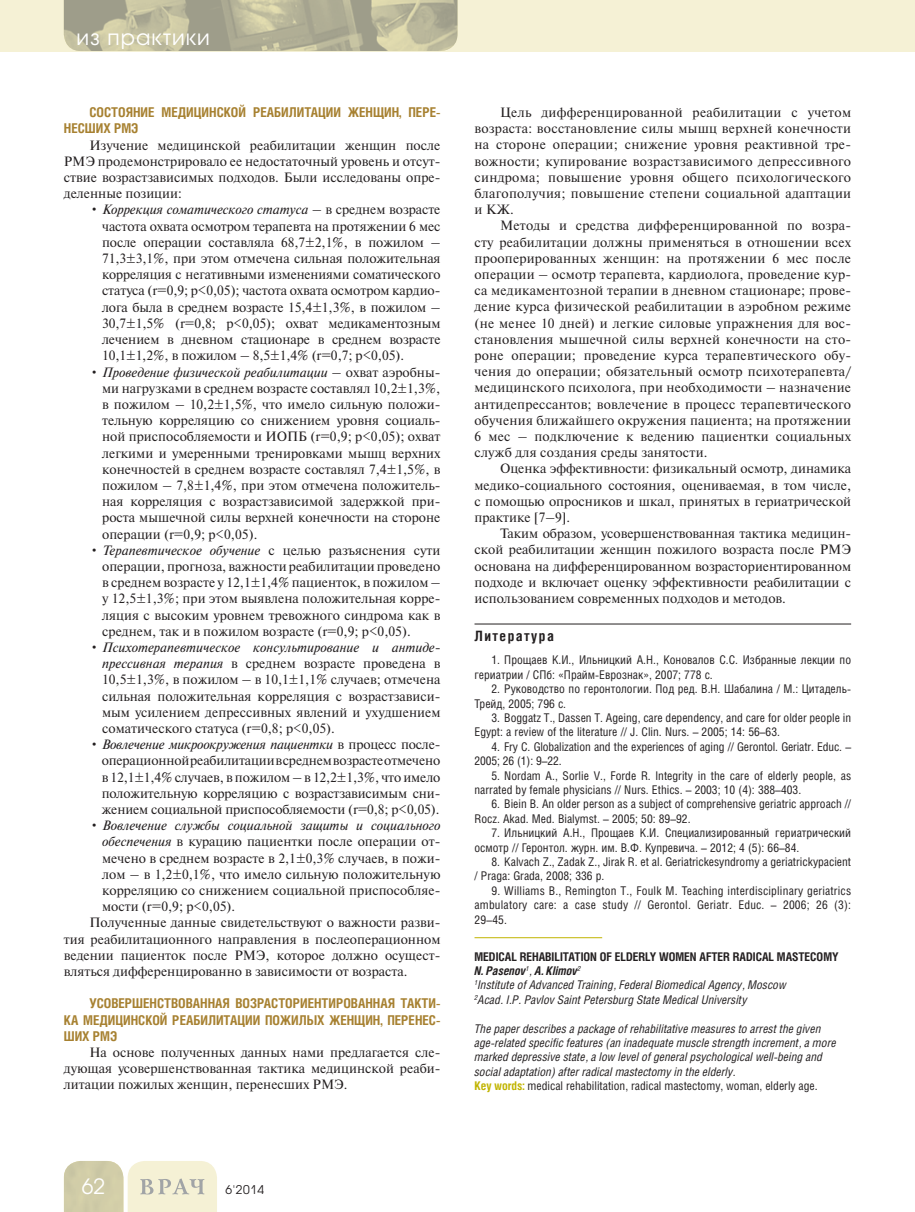
<style>
.page{position:relative;width:915px;height:1212px;background:#fff}
.page>*{position:absolute;margin:0;border:0;box-sizing:border-box;transform-origin:0 0}
.t1{font:21px "Avant Garde Gothic C";letter-spacing:.05em;color:#fff}
.t2{font:700 14.25px "Helios Cond";letter-spacing:.1em;color:#231f20}
.t3{font:13.5px/16.2px "Newton C";color:#231f20;text-align:justify}
.t4{font:700 13.5px/16.2px "Helios Cond";color:#a78131}
.t5{font:italic 13.5px "Newton C";color:#231f20}
.t6{font:12px/14.4px "Helios Cond";color:#231f20}
.t7{font:italic 12px/14.4px "Helios Cond";color:#231f20}
.t8{font:12px "Avant Garde Gothic C";color:#231f20}
.s1{font-style:italic}
.s2{font-style:normal}
.s3{font-weight:700;font-style:normal}
.s4{font-weight:700}
.s5{font-weight:700;font-style:normal;color:#c1b400}
</style>
<div class="page">
<div style="left:0;top:0;width:914px;height:51px;background:#f5f1d5"></div>
<svg style="left:64px;top:1161px;width:153px;height:51px;background:#e3e0c3"></svg>
<img style="left:64px;top:0;width:393px;height:51px">
<hr style="left:474px;top:624px;width:376px;height:1px;background:#231f20">
<hr style="left:474px;top:937px;width:128px;height:1px;background:#c1b400">
<h1 class="t1" style="left:77px;top:27px;width:135px">из практики</h1>
<p class="t4" style="left:64px;top:106px;width:378px;text-indent:26px">СОСТОЯНИЕ МЕДИЦИНСКОЙ РЕАБИЛИТАЦИИ ЖЕНЩИН, ПЕРЕ-<br>НЕСШИХ РМЭ</p>
<p class="t3" style="left:64px;top:138px;width:378px;text-indent:26px">Изучение медицинской реабилитации женщин после РМЭ продемонстрировало ее недостаточный уровень и отсут&shy;ствие возрастзависимых подходов. Были исследованы опре&shy;деленные позиции:</p>
<p class="t3" style="left:102px;top:203px;width:340px;text-indent:-13px">• <span class="s1">Коррекция соматического статуса</span> – в среднем возрасте частота охвата осмотром терапевта на протяжении 6 мес после операции составляла 68,7±2,1%, в пожилом – 71,3±3,1%, при этом отмечена сильная положительная корреляция с негативными изменениями соматического статуса (r=0,9; p&lt;0,05); частота охвата осмотром кардио&shy;лога была в среднем возрасте 15,4±1,3%, в пожилом – 30,7±1,5% (r=0,8; p&lt;0,05); охват медикаментозным лечением в дневном стационаре в среднем возрасте 10,1±1,2%, в пожилом – 8,5±1,4% (r=0,7; p&lt;0,05).</p>
<p class="t3" style="left:102px;top:365px;width:340px;text-indent:-13px">• <span class="s1">Проведение физической реабилитации</span> – охват аэробны&shy;ми нагрузками в среднем возрасте составлял 10,2±1,3%, в пожилом – 10,2±1,5%, что имело сильную положи&shy;тельную корреляцию со снижением уровня социаль&shy;ной приспособляемости и ИОПБ (r=0,9; p&lt;0,05); охват легкими и умеренными тренировками мышц верхних конечностей в среднем возрасте составлял 7,4±1,5%, в пожилом – 7,8±1,4%, при этом отмечена положитель&shy;ная корреляция с возрастзависимой задержкой при&shy;роста мышечной силы верхней конечности на стороне операции (r=0,9; p&lt;0,05).</p>
<p class="t3" style="left:102px;top:543px;width:340px;text-indent:-13px">• <span class="s1">Терапевтическое обучение</span> с целью разъяснения сути операции, прогноза, важности реабилитации проведено в среднем возрасте у 12,1±1,4% пациенток, в пожилом – у 12,5±1,3%; при этом выявлена положительная корре&shy;ляция с высоким уровнем тревожного синдрома как в среднем, так и в пожилом возрасте (r=0,9; p&lt;0,05).</p>
<p class="t3" style="left:102px;top:641px;width:340px;text-indent:-13px">• <span class="s1">Психотерапевтическое консультирование и антиде&shy;прессивная терапия</span> в среднем возрасте проведена в 10,5±1,3%, в пожилом – в 10,1±1,1% случаев; отмечена сильная положительная корреляция с возрастзависи&shy;мым усилением депрессивных явлений и ухудшением соматического статуса (r=0,8; p&lt;0,05).</p>
<p class="t3" style="left:102px;top:738px;width:340px;text-indent:-12px">• <span class="s1">Вовлечение микроокружения пациентки</span> в процесс после&shy;операционной реабилитации в среднем возрасте отмечено в 12,1±1,4% случаев, в пожилом – в 12,2±1,3%, что имело положительную корреляцию с возрастзависимым сни&shy;жением социальной приспособляемости (r=0,8; p&lt;0,05).</p>
<p class="t5" style="left:89px;top:820px;width:352px"><span class="s2">•</span> Вовлечение службы социальной защиты и социального</p>
<p class="t3" style="left:102px;top:835px;width:340px"><span class="s1">обеспечения</span> в курацию пациентки после операции от-</p>
<p class="t3" style="left:102px;top:851px;width:340px">мечено в среднем возрасте в 2,1±0,3% случаев, в пожи-</p>
<p class="t3" style="left:102px;top:867px;width:340px">лом – в 1,2±0,1%, что имело сильную положительную</p>
<p class="t3" style="left:102px;top:884px;width:340px">корреляцию со снижением социальной приспособляе-</p>
<p class="t3" style="left:102px;top:900px;width:135px">мости (r=0,9; p&lt;0,05).</p>
<p class="t3" style="left:89px;top:916px;width:352px">Полученные данные свидетельствуют о важности разви-</p>
<p class="t3" style="left:64px;top:932px;width:378px">тия реабилитационного направления в послеоперационном</p>
<p class="t3" style="left:64px;top:948px;width:378px">ведении пациенток после РМЭ, которое должно осущест-</p>
<p class="t3" style="left:64px;top:965px;width:345px">вляться дифференцированно в зависимости от возраста.</p>
<p class="t4" style="left:64px;top:997px;width:378px;text-align:justify;text-indent:26px">УСОВЕРШЕНСТВОВАННАЯ ВОЗРАСТОРИЕНТИРОВАННАЯ ТАКТИ-КА МЕДИЦИНСКОЙ РЕАБИЛИТАЦИИ ПОЖИЛЫХ ЖЕНЩИН, ПЕРЕНЕС-ШИХ РМЭ</p>
<p class="t3" style="left:64px;top:1046px;width:378px;text-indent:26px">На основе полученных данных нами предлагается сле&shy;дующая усовершенствованная тактика медицинской реаби&shy;литации пожилых женщин, перенесших РМЭ.</p>
<p class="t3" style="left:474px;top:106px;width:378px;text-indent:26px">Цель дифференцированной реабилитации с учетом возраста: восстановление силы мышц верхней конечности на стороне операции; снижение уровня реактивной тре&shy;вожности; купирование возрастзависимого депрессивного синдрома; повышение уровня общего психологического благополучия; повышение степени социальной адаптации и КЖ.</p>
<p class="t3" style="left:474px;top:219px;width:378px;text-indent:26px">Методы и средства дифференцированной по возра&shy;сту реабилитации должны применяться в отношении всех прооперированных женщин: на протяжении 6 мес после операции – осмотр терапевта, кардиолога, проведение кур&shy;са медикаментозной терапии в дневном стационаре; прове&shy;дение курса физической реабилитации в аэробном режиме (не менее 10 дней) и легкие силовые упражнения для вос&shy;становления мышечной силы верхней конечности на сто&shy;роне операции; проведение курса терапевтического обу&shy;чения до операции; обязательный осмотр психотерапевта/ медицинского психолога, при необходимости – назначение антидепрессантов; вовлечение в процесс терапевтического обучения ближайшего окружения пациента; на протяжении 6 мес – подключение к ведению пациентки социальных служб для создания среды занятости.</p>
<p class="t3" style="left:474px;top:462px;width:378px;text-indent:26px">Оценка эффективности: физикальный осмотр, динамика медико-социального состояния, оцениваемая, в том числе, с помощью опросников и шкал, принятых в гериатрической практике [7–9].</p>
<p class="t3" style="left:474px;top:527px;width:378px;text-indent:26px">Таким образом, усовершенствованная тактика медицин&shy;ской реабилитации женщин пожилого возраста после РМЭ основана на дифференцированном возрасториентированном подходе и включает оценку эффективности реабилитации с использованием современных подходов и методов.</p>
<p class="t2" style="left:474px;top:631px;width:81px">Литература</p>
<p class="t6" style="left:474px;top:654px;width:378px;text-indent:17px">1. Прощаев К.И., Ильницкий А.Н., Коновалов С.С. Избранные лекции по гериатрии / СПб: «Прайм-Еврознак», 2007; 778 с.</p>
<p class="t6" style="left:474px;top:683px;width:378px;text-indent:17px">2. Руководство по геронтологии. Под ред. В.Н. Шабалина / М.: Цитадель-<br>Трейд, 2005; 796 с.</p>
<p class="t6" style="left:474px;top:712px;width:378px;text-indent:17px">3. Boggatz T., Dassen T. Ageing, care dependency, and care for older people in<br>Egypt: a review of the literature // J. Clin. Nurs. – 2005; 14: 56–63.</p>
<p class="t6" style="left:474px;top:740px;width:378px;text-indent:17px">4. Fry C. Globalization and the experiences of aging // Gerontol. Geriatr. Educ. –<br>2005; 26 (1): 9–22.</p>
<p class="t6" style="left:474px;top:769px;width:378px;text-indent:17px">5. Nordam A., Sorlie V., Forde R. Integrity in the care of elderly people, as narrated by female physicians // Nurs. Ethics. – 2003; 10 (4): 388–403.</p>
<p class="t6" style="left:474px;top:798px;width:378px;text-indent:17px">6. Biein B. An older person as a subject of comprehensive geriatric approach //<br>Rocz. Akad. Med. Bialymst. – 2005; 50: 89–92.</p>
<p class="t6" style="left:474px;top:827px;width:378px;text-indent:17px">7. Ильницкий А.Н., Прощаев К.И. Специализированный гериатрический осмотр // Геронтол. журн. им. В.Ф. Купревича. – 2012; 4 (5): 66–84.</p>
<p class="t6" style="left:474px;top:856px;width:378px;text-indent:17px">8. Kalvach Z., Zadak Z., Jirak R. et al. Geriatrickesyndromy a geriatrickypacient / Praga: Grada, 2008; 336 р.</p>
<p class="t6" style="left:474px;top:884px;width:378px;text-align:justify;text-indent:17px">9. Williams B., Remington T., Foulk M. Teaching interdisciplinary geriatrics ambulatory care: a case study // Gerontol. Geriatr. Educ. – 2006; 26 (3):<br>29–45.</p>
<p class="t7" style="left:474px;top:950px;width:365px"><span class="s3">MEDICAL REHABILITATION OF ELDERLY WOMEN AFTER RADICAL MASTECOMY </span><span class="s4">N. Pasenov</span><sup>1</sup>, <span class="s4">A. Klimov</span><sup>2<br>1</sup>Institute of Advanced Training, Federal Biomedical Agency, Moscow<br><sup>2</sup>Acad. I.P. Pavlov Saint Petersburg State Medical University</p>
<p class="t7" style="left:474px;top:1022px;width:363px">The paper describes a package of rehabilitative measures to arrest the given age-related specific features (an inadequate muscle strength increment, a more marked depressive state, a low level of general psychological well-being and social adaptation) after radical mastectomy in the elderly.<br><span class="s5">Key words:</span> <span class="s2">medical rehabilitation, radical mastectomy, woman, elderly age.</span></p>
<h1 class="t1" style="left:82px;top:1177px;width:25px">62</h1>
<p class="t8" style="left:225px;top:1184px;width:40px">6'2014</p>
</div>
